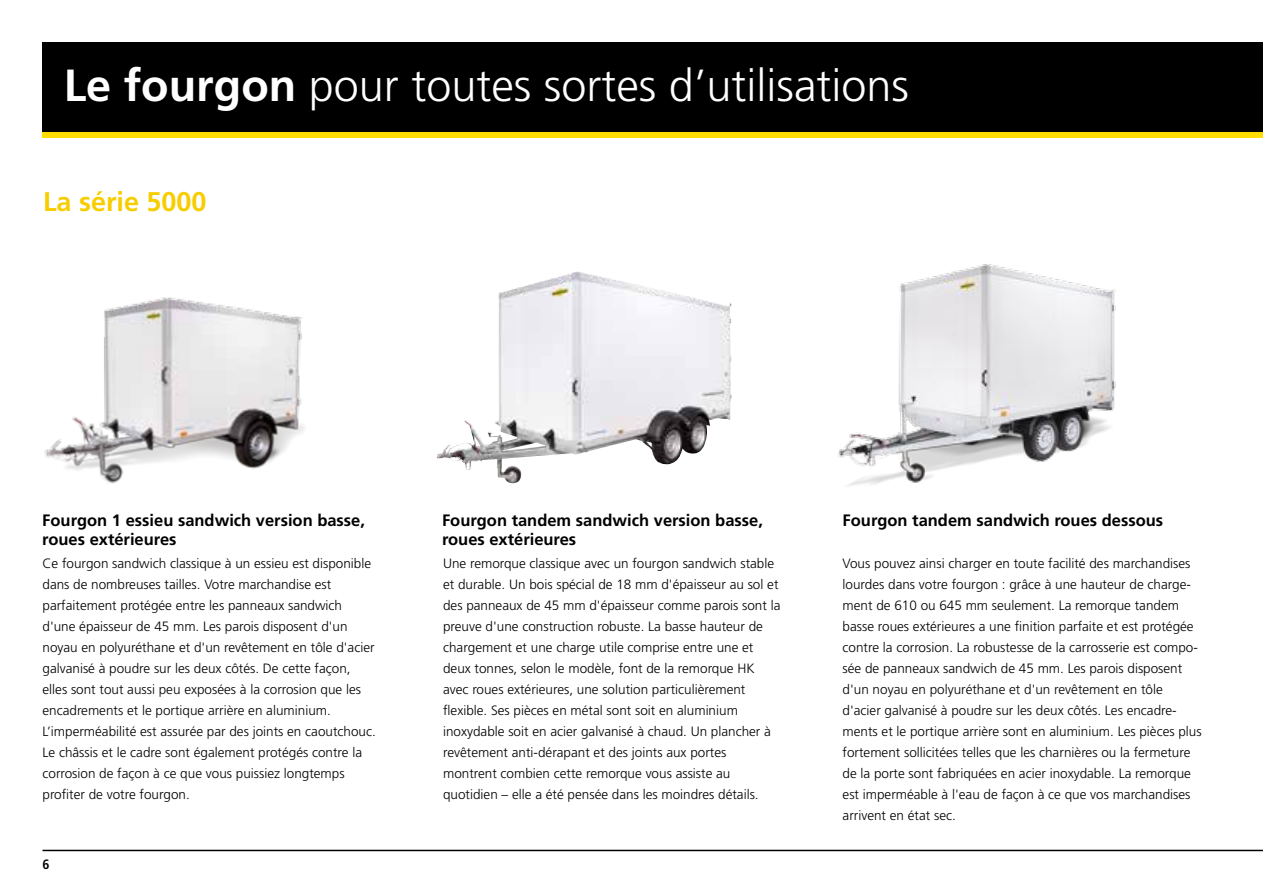
<style>
.page{position:relative;width:1263px;height:893px;background:#fff}
.page>*{position:absolute;margin:0;border:0;box-sizing:border-box;transform-origin:0 0}
.t1{font:300 45px "Frutiger LT";color:#fff}
.t2{font:700 27px "Frutiger LT";color:#f7cd00}
.t3{font:700 16.5px/19.5px "Frutiger LT";color:#000}
.t4{font:300 13.5px/21px "Frutiger LT";color:#000}
.t5{font:700 condensed 13.5px "Frutiger LT";color:#000}
.s1{font-weight:700}
</style>
<div class="page">
<div style="left:43px;top:43px;width:1220px;height:89px;background:#000"></div>
<div style="left:43px;top:132px;width:1220px;height:6px;background:#fd0"></div>
<hr style="left:43px;top:850px;width:1220px;height:1px;background:#000">
<img style="left:437px;top:272px;width:139px;height:198px">
<img style="left:44px;top:297px;width:260px;height:186px">
<img style="left:837px;top:264px;width:279px;height:222px">
<h1 class="t1" style="left:64px;top:60px;width:847px"><span class="s1">Le fourgon</span> pour toutes sortes d’utilisations</h1>
<h2 class="t2" style="left:43px;top:186px;width:165px">La série 5000</h2>
<p class="t3" style="left:42px;top:510px;width:324px">Fourgon 1 essieu sandwich version basse, roues extérieures</p>
<p class="t3" style="left:442px;top:510px;width:322px">Fourgon tandem sandwich version basse, roues extérieures</p>
<p class="t4" style="left:43px;top:553px;width:335px">Ce fourgon sandwich classique à un essieu est disponible dans de nombreuses tailles. Votre marchandise est parfaitement protégée entre les panneaux sandwich d'une épaisseur de 45 mm. Les parois disposent d'un noyau en polyuréthane et d'un revêtement en tôle d'acier galvanisé à poudre sur les deux côtés. De cette façon, elles sont tout aussi peu exposées à la corrosion que les encadrements et le portique arrière en aluminium.<br>L’imperméabilité est assurée par des joints en caoutchouc.<br>Le châssis et le cadre sont également protégés contre la corrosion de façon à ce que vous puissiez longtemps profiter de votre fourgon.</p>
<p class="t5" style="left:43px;top:856px;width:9px">6</p>
<p class="t4" style="left:443px;top:553px;width:339px">Une remorque classique avec un fourgon sandwich stable et durable. Un bois spécial de 18 mm d'épaisseur au sol et des panneaux de 45 mm d'épaisseur comme parois sont la preuve d'une construction robuste. La basse hauteur de chargement et une charge utile comprise entre une et deux tonnes, selon le modèle, font de la remorque HK avec roues extérieures, une solution particulièrement flexible. Ses pièces en métal sont soit en aluminium inoxydable soit en acier galvanisé à chaud. Un plancher à revêtement anti-dérapant et des joints aux portes montrent combien cette remorque vous assiste au quotidien – elle a été pensée dans les moindres détails.</p>
<p class="t3" style="left:843px;top:510px;width:322px">Fourgon tandem sandwich roues dessous</p>
<p class="t4" style="left:843px;top:553px;width:361px">Vous pouvez ainsi charger en toute facilité des marchandises lourdes dans votre fourgon : grâce à une hauteur de charge&shy;ment de 610 ou 645 mm seulement. La remorque tandem basse roues extérieures a une finition parfaite et est protégée contre la corrosion. La robustesse de la carrosserie est compo&shy;sée de panneaux sandwich de 45 mm. Les parois disposent d'un noyau en polyuréthane et d'un revêtement en tôle d'acier galvanisé à poudre sur les deux côtés. Les encadre&shy;ments et le portique arrière sont en aluminium. Les pièces plus fortement sollicitées telles que les charnières ou la fermeture de la porte sont fabriquées en acier inoxydable. La remorque est imperméable à l'eau de façon à ce que vos marchandises arrivent en état sec.</p>
</div>
